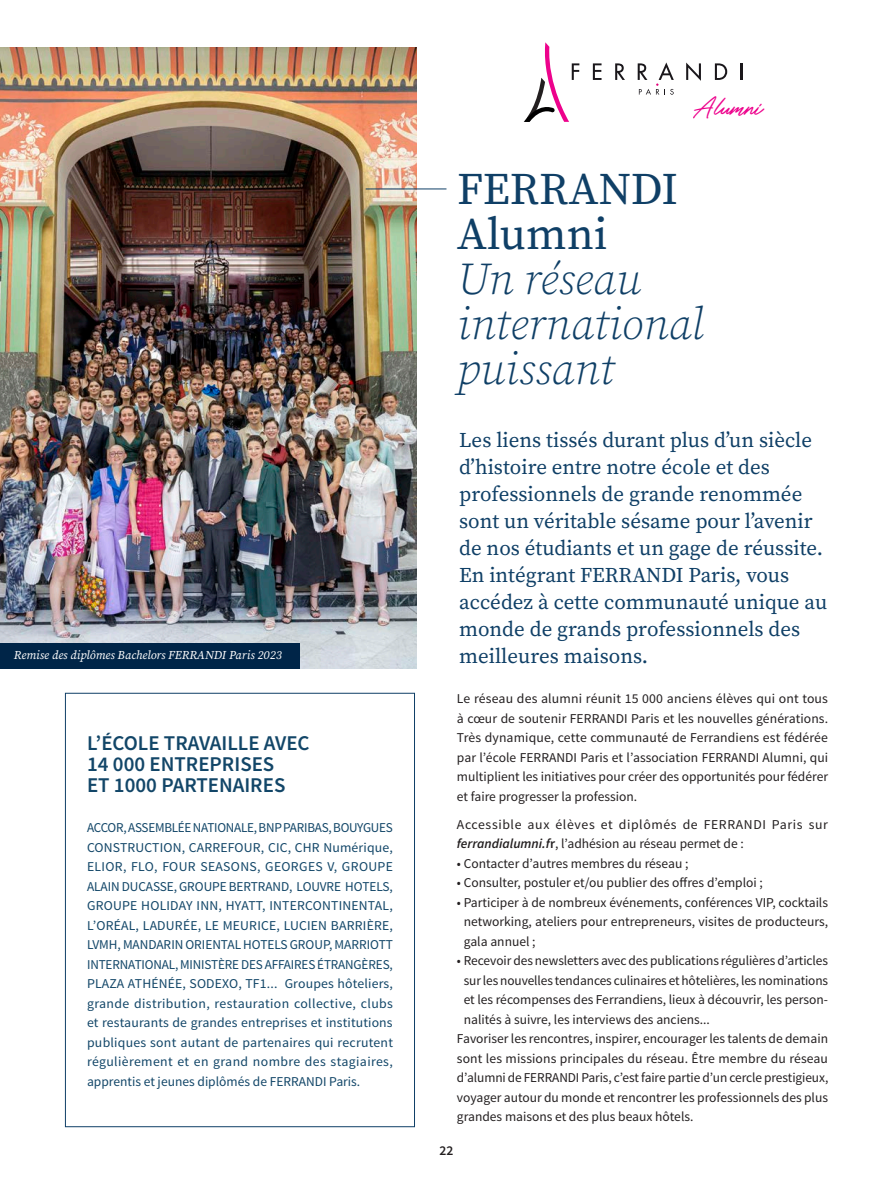
<style>
.page{position:relative;width:893px;height:1191px;background:#fff}
.page>*{position:absolute;margin:0;border:0;box-sizing:border-box;transform-origin:0 0}
.t1{font:italic 45px/45px "Source Serif Variable";color:#0f3f66}
.t2{font:23.7px "Roustel";color:#ed028c}
.t3{font:21px/27px "Source Serif Variable";color:#0f3f66}
.t4{font:600 21px "Source Sans Pro";color:#124668}
.t5{font:13.5px/19.5px "Source Sans Pro";color:#231f20;text-align:justify}
.t6{font:13.5px/19.5px "Source Sans Pro";color:#124668;text-align:justify}
.t7{font:13.5px/19.5px "Source Sans Pro";letter-spacing:.045em;color:#231f20}
.t8{font:600 13.5px "Source Sans Pro";color:#231f20}
.t9{font:italic 12px "Source Serif Variable";color:#fff}
.s1{font-style:normal}
.s2{font-weight:600;font-style:italic}
.s3{font-weight:600}
</style>
<div class="page">
<img style="left:0;top:47px;width:416px;height:621px">
<hr style="left:366px;top:189px;width:80px;height:1px;background:#0f3f66">
<div style="left:65px;top:693px;width:350px;height:434px;border:1px solid #0f3f66"></div>
<div style="left:0;top:643px;width:299px;height:26px;background:#002548"></div>
<svg style="left:524px;top:42px;width:55px;height:80px"></svg>
<svg style="left:593px;top:63px;width:8px;height:17px"></svg>
<svg style="left:615px;top:63px;width:10px;height:17px"></svg>
<svg style="left:686px;top:63px;width:15px;height:18px"></svg>
<svg style="left:715px;top:63px;width:12px;height:17px"></svg>
<svg style="left:740px;top:63px;width:2px;height:17px"></svg>
<svg style="left:638px;top:62px;width:36px;height:33px"></svg>
<p class="t9" style="left:14px;top:647px;width:270px">Remise des diplômes Bachelors FERRANDI Paris 2023</p>
<p class="t4" style="left:87px;top:729px;width:224px">L’ÉCOLE TRAVAILLE AVEC</p>
<p class="t4" style="left:87px;top:750px;width:189px">14 000 ENTREPRISES</p>
<p class="t4" style="left:87px;top:771px;width:200px">ET 1000 PARTENAIRES</p>
<p class="t6" style="left:87px;top:818px;width:307px">ACCOR, ASSEMBLÉE NATIONALE, BNP PARIBAS, BOUYGUES CONSTRUCTION, CARREFOUR, CIC, CHR Numérique, ELIOR, FLO, FOUR SEASONS, GEORGES V, GROUPE ALAIN DUCASSE, GROUPE BERTRAND, LOUVRE HOTELS, GROUPE HOLIDAY INN, HYATT, INTERCONTINENTAL, L’ORÉAL, LADURÉE, LE MEURICE, LUCIEN BARRIÈRE, LVMH, MANDARIN ORIENTAL HOTELS GROUP, MARRIOTT INTERNATIONAL, MINISTÈRE DES AFFAIRES ÉTRANGÈRES, PLAZA ATHÉNÉE, SODEXO, TF1... Groupes hôteliers, grande distribution, restauration collective, clubs et restaurants de grandes entreprises et institutions publiques sont autant de partenaires qui recrutent régulièrement et en grand nombre des stagiaires, apprentis et jeunes diplômés de FERRANDI Paris.</p>
<h2 class="t2" style="left:695px;top:88px;width:68px">Alumni</h2>
<p class="t1" style="left:457px;top:166px;width:248px"><span class="s1">FERRANDI<br>Alumni<br></span>Un réseau international puissant</p>
<p class="t3" style="left:459px;top:427px;width:370px">Les liens tissés durant plus d’un siècle d’histoire entre notre école et des professionnels de grande renommée sont un véritable sésame pour l’avenir de nos étudiants et un gage de réussite.<br>En intégrant FERRANDI Paris, vous accédez à cette communauté unique au monde de grands professionnels des meilleures maisons.</p>
<p class="t5" style="left:457px;top:689px;width:373px">Le réseau des alumni réunit 15 000 anciens élèves qui ont tous à cœur de soutenir FERRANDI Paris et les nouvelles générations.<br>Très dynamique, cette communauté de Ferrandiens est fédérée par l’école FERRANDI Paris et l’association FERRANDI Alumni, qui multiplient les initiatives pour créer des opportunités pour fédérer et faire progresser la profession.</p>
<p class="t7" style="left:457px;top:814px;width:372px">Accessible aux élèves et diplômés de FERRANDI Paris sur <span class="s2">ferrandialumni.f</span><span class="s3">r</span>, l’adhésion au réseau permet de :</p>
<p class="t5" style="left:457px;top:853px;width:233px">• Contacter d’autres membres du réseau ;</p>
<p class="t5" style="left:457px;top:873px;width:307px">• Consulter, postuler et/ou publier des offres d’emploi ;</p>
<p class="t5" style="left:464px;top:892px;width:366px;text-indent:-7px">• Participer à de nombreux événements, conférences VIP, cocktails networking, ateliers pour entrepreneurs, visites de producteurs, gala annuel ;</p>
<p class="t5" style="left:464px;top:951px;width:366px;text-indent:-7px">• Recevoir des newsletters avec des publications régulières d’articles sur les nouvelles tendances culinaires et hôtelières, les nominations et les récompenses des Ferrandiens, lieux à découvrir, les person&shy;nalités à suivre, les interviews des anciens...</p>
<p class="t5" style="left:457px;top:1029px;width:373px">Favoriser les rencontres, inspirer, encourager les talents de demain sont les missions principales du réseau. Être membre du réseau d’alumni de FERRANDI Paris, c’est faire partie d’un cercle prestigieux, voyager autour du monde et rencontrer les professionnels des plus grandes maisons et des plus beaux hôtels.</p>
<p class="t8" style="left:440px;top:1142px;width:15px">22</p>
</div>
